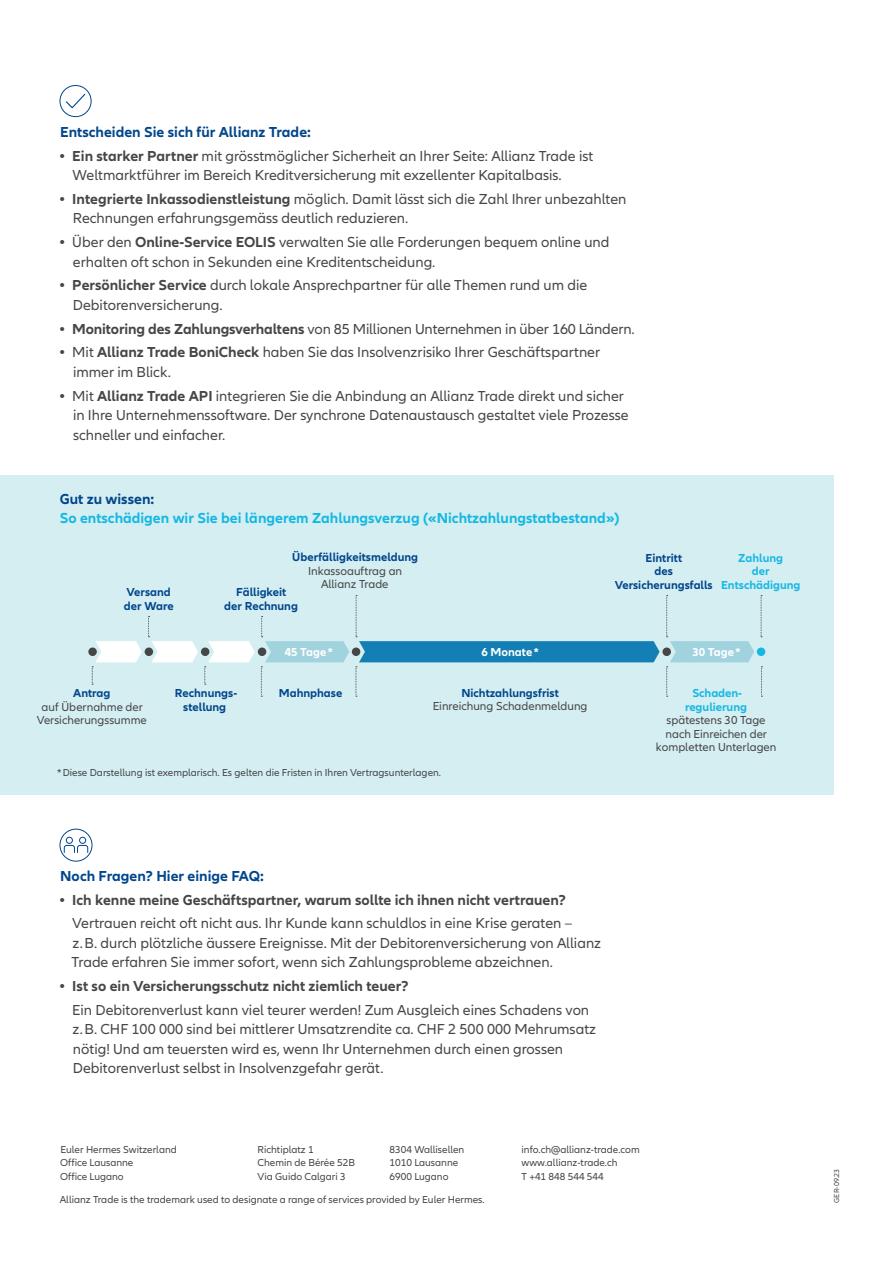
<style>
.page{position:relative;width:893px;height:1263px;background:#fff}
.page>*{position:absolute;margin:0;border:0;box-sizing:border-box;transform-origin:0 0}
.t1{font:15px/19.5px "Allianz Neo";color:#454647}
.t2{font:700 15px "Allianz Neo";color:#454647}
.t3{font:700 15px "Allianz Neo";color:#16b8e3}
.t4{font:700 15px "Allianz Neo";color:#01468c}
.t5{font:12px/13.5px "Allianz Neo";color:#454647;text-align:center}
.t6{font:700 12px/13.5px "Allianz Neo";color:#01468c;text-align:center}
.t7{font:700 12px/13.5px "Allianz Neo";color:#16b8e3;text-align:center}
.t8{font:700 12px "Allianz Neo";color:#fff}
.t9{font:10.5px "Allianz Neo";color:#454647}
.t10{font:7.5px "Allianz Neo";color:#454647}
.s1{font-weight:700}
</style>
<div class="page">
<div style="left:0;top:475px;width:833px;height:320px;background:#d5eef1"></div>
<svg style="left:66px;top:94px;width:19px;height:14px"></svg>
<div style="left:60px;top:85px;width:32px;height:32px;border:1px solid #01468c;border-radius:50%"></div>
<div style="left:757px;top:647px;width:8px;height:9px;background:#16b8e3;border-radius:50%"></div>
<div style="left:145px;top:647px;width:8px;height:9px;background:#454647;border-radius:50%"></div>
<svg style="left:88px;top:647px;width:9px;height:9px"></svg>
<div style="left:201px;top:647px;width:8px;height:9px;background:#454647;border-radius:50%"></div>
<div style="left:258px;top:647px;width:8px;height:9px;background:#454647;border-radius:50%"></div>
<div style="left:352px;top:647px;width:8px;height:9px;background:#454647;border-radius:50%"></div>
<svg style="left:662px;top:647px;width:9px;height:9px"></svg>
<svg style="left:761px;top:595px;width:1px;height:42px"></svg>
<svg style="left:148px;top:616px;width:50px;height:46px"></svg>
<svg style="left:92px;top:641px;width:50px;height:44px"></svg>
<svg style="left:204px;top:641px;width:51px;height:44px"></svg>
<svg style="left:261px;top:616px;width:88px;height:81px"></svg>
<svg style="left:356px;top:595px;width:304px;height:102px"></svg>
<svg style="left:666px;top:595px;width:88px;height:102px"></svg>
<svg style="left:761px;top:666px;width:1px;height:31px"></svg>
<div style="left:60px;top:829px;width:32px;height:33px;border:1px solid #01468c;border-radius:50%"></div>
<div style="left:66px;top:837px;width:7px;height:7px;border:1px solid #01468c;border-radius:50%"></div>
<div style="left:79px;top:837px;width:7px;height:7px;border:1px solid #01468c;border-radius:50%"></div>
<svg style="left:63px;top:844px;width:26px;height:9px"></svg>
<p class="t4" style="left:60px;top:123px;width:252px">Entscheiden Sie sich für Allianz Trade:</p>
<p class="t1" style="left:73px;top:146px;width:522px;text-indent:-13px"><span class="s1">• Ein starker Partner</span> mit grösstmöglicher Sicherheit an Ihrer Seite: Allianz Trade ist<br>Weltmarktführer im Bereich Kreditversicherung mit exzellenter Kapitalbasis.</p>
<p class="t1" style="left:73px;top:190px;width:555px;text-indent:-14px"><span class="s1">• Integrierte Inkassodienstleistung</span> möglich. Damit lässt sich die Zahl Ihrer unbezahlten<br>Rechnungen erfahrungsgemäss deutlich reduzieren.</p>
<p class="t1" style="left:73px;top:233px;width:538px;text-indent:-14px"><span class="s1">•</span> Über den <span class="s1">Online-Service EOLIS</span> verwalten Sie alle Forderungen bequem online und erhalten oft schon in Sekunden eine Kreditentscheidung.</p>
<p class="t1" style="left:73px;top:276px;width:516px;text-indent:-14px"><span class="s1">• Persönlicher Service</span> durch lokale Ansprechpartner für alle Themen rund um die<br>Debitorenversicherung.</p>
<p class="t1" style="left:59px;top:319px;width:577px"><span class="s1">• Monitoring des Zahlungsverhaltens</span> von 85 Millionen Unternehmen in über 160 Ländern.</p>
<p class="t1" style="left:73px;top:343px;width:529px;text-indent:-14px"><span class="s1">•</span> Mit <span class="s1">Allianz Trade BoniCheck</span> haben Sie das Insolvenzrisiko Ihrer Geschäftspartner immer im Blick.</p>
<p class="t1" style="left:73px;top:386px;width:557px;text-indent:-14px"><span class="s1">•</span> Mit <span class="s1">Allianz Trade API</span> integrieren Sie die Anbindung an Allianz Trade direkt und sicher in Ihre Unternehmenssoftware. Der synchrone Datenaustausch gestaltet viele Prozesse schneller und einfacher.</p>
<p class="t4" style="left:60px;top:490px;width:96px">Gut zu wissen:</p>
<p class="t3" style="left:60px;top:510px;width:561px">So entschädigen wir Sie bei längerem Zahlungsverzug («Nichtzahlungstatbestand»)</p>
<p class="t6" style="left:124px;top:586px;width:51px;text-align:left">Versand der Ware</p>
<p class="t6" style="left:292px;top:551px;width:127px">Überfälligkeitsmeldung</p>
<p class="t5" style="left:308px;top:564px;width:96px">Inkassoauftrag an<br>Allianz Trade</p>
<p class="t6" style="left:615px;top:551px;width:99px">Eintritt<br>des<br>Versicherungsfalls</p>
<p class="t7" style="left:721px;top:551px;width:81px">Zahlung<br>der<br>Entschädigung</p>
<p class="t6" style="left:224px;top:586px;width:75px">Fälligkeit<br>der Rechnung</p>
<p class="t8" style="left:285px;top:645px;width:50px">45 Tage*</p>
<p class="t8" style="left:481px;top:645px;width:59px">6 Monate*</p>
<p class="t8" style="left:692px;top:645px;width:50px">30 Tage*</p>
<p class="t6" style="left:73px;top:686px;width:39px">Antrag</p>
<p class="t5" style="left:37px;top:700px;width:111px">auf Übernahme der<br>Versicherungssumme</p>
<p class="t6" style="left:175px;top:686px;width:64px">Rechnungs&shy;stellung</p>
<p class="t6" style="left:279px;top:686px;width:65px">Mahnphase</p>
<p class="t6" style="left:461px;top:686px;width:99px">Nichtzahlungsfrist</p>
<p class="t5" style="left:433px;top:700px;width:156px">Einreichung Schadenmeldung</p>
<p class="t7" style="left:685px;top:686px;width:64px">Schaden&shy;regulierung</p>
<p class="t5" style="left:656px;top:714px;width:122px">spätestens 30 Tage nach Einreichen der kompletten Unterlagen</p>
<p class="t9" style="left:57px;top:766px;width:385px">*Diese Darstellung ist exemplarisch. Es gelten die Fristen in Ihren Vertragsunterlagen.</p>
<p class="t4" style="left:60px;top:867px;width:205px">Noch Fragen? Hier einige FAQ:</p>
<p class="t2" style="left:59px;top:891px;width:508px">• Ich kenne meine Geschäftspartner, warum sollte ich ihnen nicht vertrauen?</p>
<p class="t1" style="left:72px;top:914px;width:531px">Vertrauen reicht oft nicht aus. Ihr Kunde kann schuldlos in eine Krise geraten –<br>z.B. durch plötzliche äussere Ereignisse. Mit der Debitorenversicherung von Allianz<br>Trade erfahren Sie immer sofort, wenn sich Zahlungsprobleme abzeichnen.</p>
<p class="t2" style="left:59px;top:977px;width:351px">• Ist so ein Versicherungsschutz nicht ziemlich teuer?</p>
<p class="t1" style="left:72px;top:1000px;width:525px">Ein Debitorenverlust kann viel teurer werden! Zum Ausgleich eines Schadens von z.B. CHF 100 000 sind bei mittlerer Umsatzrendite ca. CHF 2 500 000 Mehrumsatz nötig! Und am teuersten wird es, wenn Ihr Unternehmen durch einen grossen Debitorenverlust selbst in Insolvenzgefahr gerät.</p>
<p class="t9" style="left:60px;top:1143px;width:118px">Euler Hermes Switzerland</p>
<p class="t9" style="left:258px;top:1143px;width:58px">Richtiplatz 1</p>
<p class="t9" style="left:390px;top:1143px;width:76px">8304 Wallisellen</p>
<p class="t9" style="left:522px;top:1143px;width:120px">info.ch@allianz-trade.com</p>
<p class="t9" style="left:60px;top:1156px;width:75px">Office Lausanne</p>
<p class="t9" style="left:258px;top:1156px;width:99px">Chemin de Bérée 52B</p>
<p class="t9" style="left:390px;top:1156px;width:70px">1010 Lausanne</p>
<p class="t9" style="left:522px;top:1156px;width:97px">www.allianz-trade.ch</p>
<p class="t9" style="left:60px;top:1170px;width:65px">Office Lugano</p>
<p class="t9" style="left:258px;top:1170px;width:90px">Via Guido Calgari 3</p>
<p class="t9" style="left:389px;top:1170px;width:61px">6900 Lugano</p>
<p class="t9" style="left:521px;top:1170px;width:84px">T +41 848 544 544</p>
<p class="t9" style="left:60px;top:1194px;width:426px">Allianz Trade is the trademark used to designate a range of services provided by Euler Hermes.</p>
<p class="t10" style="left:832px;top:1202px;width:35px;rotate:-90deg">GER-09.23</p>
</div>
